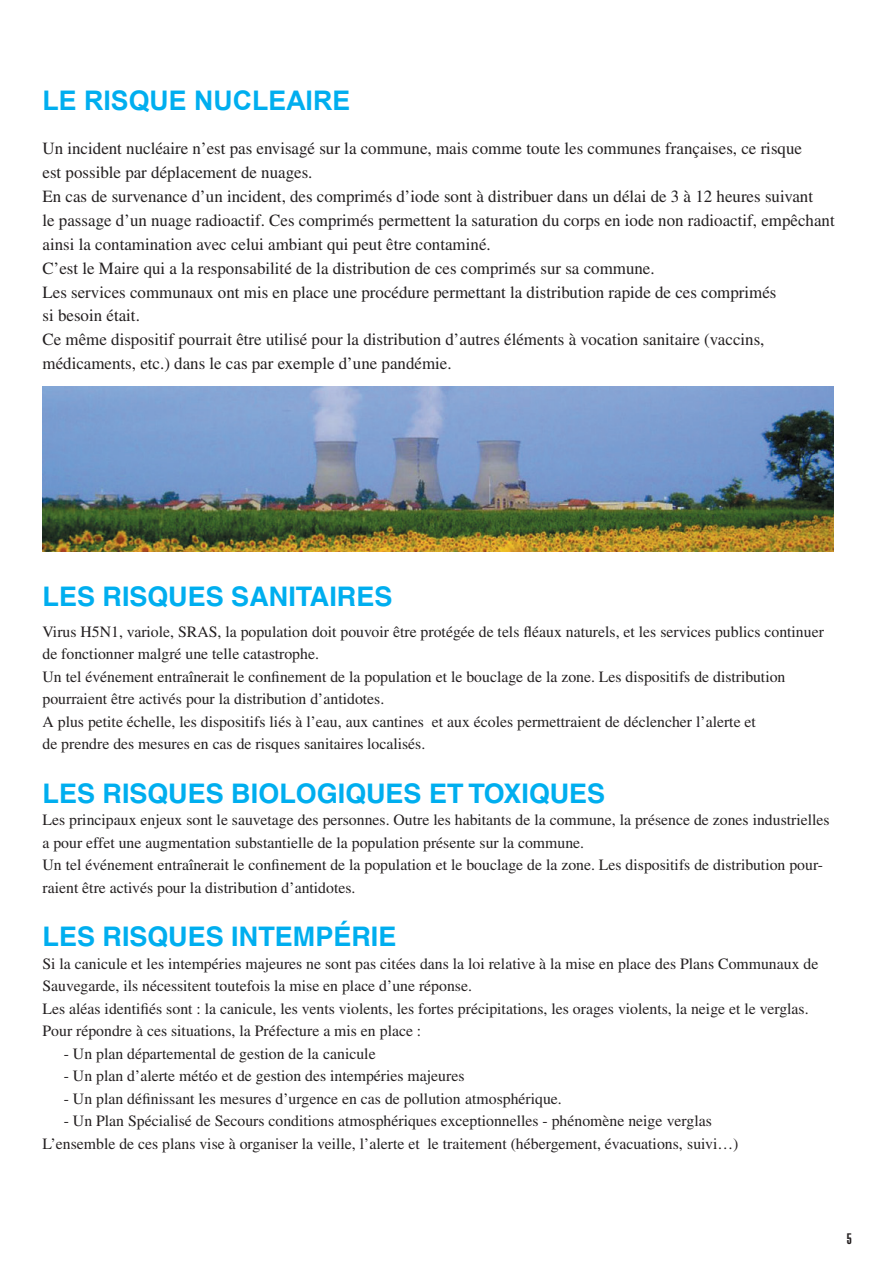
<style>
.page{position:relative;width:893px;height:1263px;background:#fff}
.page>*{position:absolute;margin:0;border:0;box-sizing:border-box;transform-origin:0 0}
.t1{font:700 27px "Helvetica";color:#00aeef}
.t2{font:700 27px "Arial";color:#00aeef}
.t3{font:17.1px/24px "Times";color:#231f20}
.t4{font:15.75px/22.5px "Times";color:#231f20}
.t5{font:900 extra-condensed 15px "Helvetica";color:#231f20}
</style>
<div class="page">
<img style="left:43px;top:387px;width:790px;height:165px">
<h1 class="t2" style="left:43px;top:85px;width:309px">LE RISQUE NUCLEAIRE</h1>
<p class="t3" style="left:43px;top:136px;width:794px">Un incident nucléaire n’est pas envisagé sur la commune, mais comme toute les communes françaises, ce risque<br>est possible par déplacement de nuages.<br>En cas de survenance d’un incident, des comprimés d’iode sont à distribuer dans un délai de 3 à 12 heures suivant<br>le passage d’un nuage radioactif. Ces comprimés permettent la saturation du corps en iode non radioactif, empêchant ainsi la contamination avec celui ambiant qui peut être contaminé.<br>C’est le Maire qui a la responsabilité de la distribution de ces comprimés sur sa commune.<br>Les services communaux ont mis en place une procédure permettant la distribution rapide de ces comprimés<br>si besoin était.<br>Ce même dispositif pourrait être utilisé pour la distribution d’autres éléments à vocation sanitaire (vaccins, médicaments, etc.) dans le cas par exemple d’une pandémie.</p>
<h1 class="t1" style="left:43px;top:580px;width:351px">LES RISQUES SANITAIRES</h1>
<p class="t4" style="left:43px;top:620px;width:783px">Virus H5N1, variole, SRAS, la population doit pouvoir être protégée de tels fléaux naturels, et les services publics continuer de fonctionner malgré une telle catastrophe.<br>Un tel événement entraînerait le confinement de la population et le bouclage de la zone. Les dispositifs de distribution pourraient être activés pour la distribution d’antidotes.<br>A plus petite échelle, les dispositifs liés à l’eau, aux cantines et aux écoles permettraient de déclencher l’alerte et<br>de prendre des mesures en cas de risques sanitaires localisés.</p>
<h1 class="t1" style="left:43px;top:777px;width:564px">LES RISQUES BIOLOGIQUES ET TOXIQUES</h1>
<p class="t4" style="left:43px;top:808px;width:789px">Les principaux enjeux sont le sauvetage des personnes. Outre les habitants de la commune, la présence de zones industrielles a pour effet une augmentation substantielle de la population présente sur la commune.<br>Un tel événement entraînerait le confinement de la population et le bouclage de la zone. Les dispositifs de distribution pour&shy;raient être activés pour la distribution d’antidotes.</p>
<h1 class="t1" style="left:43px;top:920px;width:355px">LES RISQUES INTEMPÉRIE</h1>
<p class="t4" style="left:43px;top:952px;width:777px">Si la canicule et les intempéries majeures ne sont pas citées dans la loi relative à la mise en place des Plans Communaux de Sauvegarde, ils nécessitent toutefois la mise en place d’une réponse.<br>Les aléas identifiés sont : la canicule, les vents violents, les fortes précipitations, les orages violents, la neige et le verglas.<br>Pour répondre à ces situations, la Préfecture a mis en place :</p>
<p class="t4" style="left:64px;top:1042px;width:313px">- Un plan départemental de gestion de la canicule</p>
<p class="t4" style="left:64px;top:1064px;width:402px">- Un plan d’alerte météo et de gestion des intempéries majeures</p>
<p class="t4" style="left:64px;top:1087px;width:500px">- Un plan définissant les mesures d’urgence en cas de pollution atmosphérique.</p>
<p class="t4" style="left:43px;top:1109px;width:697px;text-align:center">- Un Plan Spécialisé de Secours conditions atmosphériques exceptionnelles - phénomène neige verglas<br>L’ensemble de ces plans vise à organiser la veille, l’alerte et le traitement (hébergement, évacuations, suivi…)</p>
<p class="t5" style="left:847px;top:1230px;width:6px">5</p>
</div>
